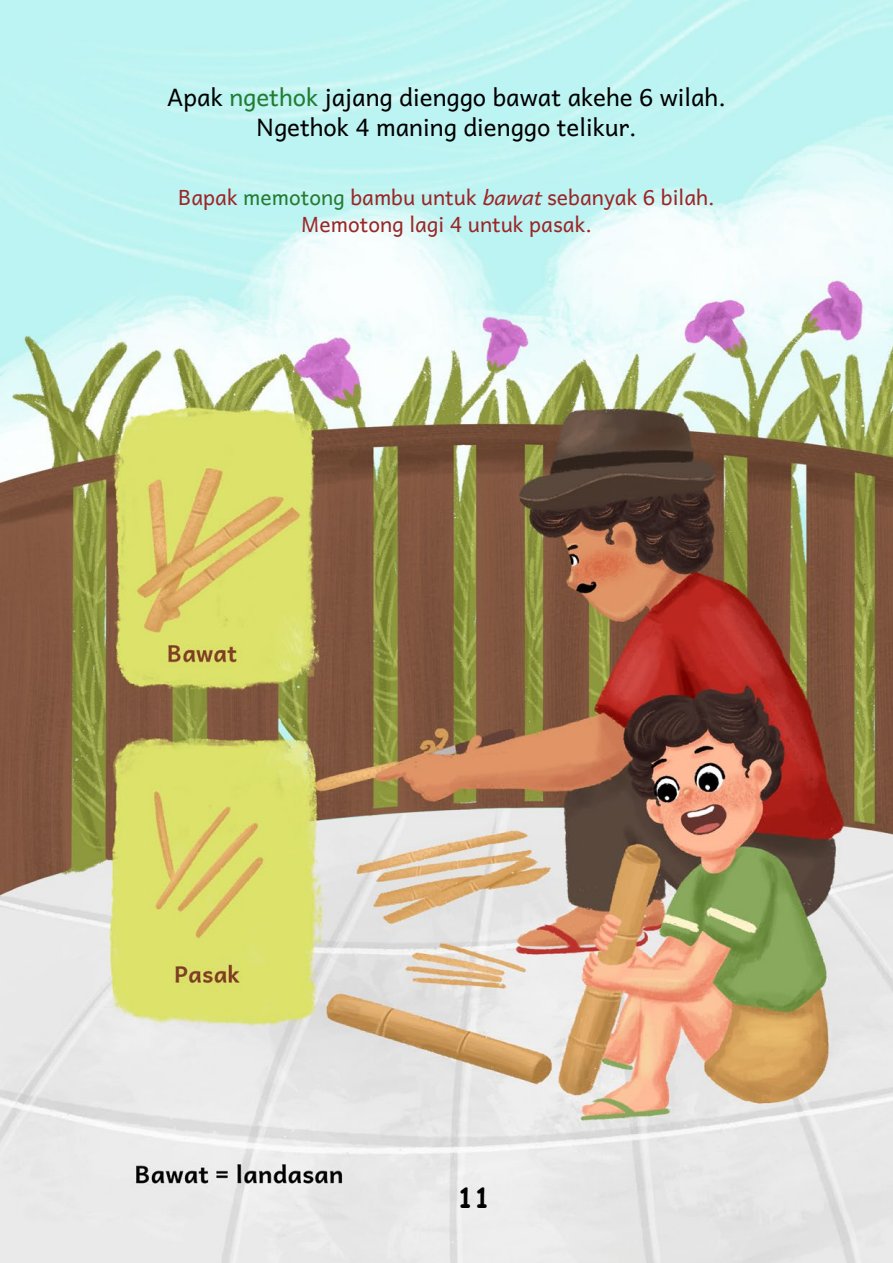
<style>
.page{position:relative;width:893px;height:1263px;background:#fff}
.page>*{position:absolute;margin:0;border:0;box-sizing:border-box;transform-origin:0 0}
.t1{font:700 27px "Comic Sans MS";color:#000}
.t2{font:24px/30px "Andika New Basic";color:#000;text-align:center}
.t3{font:21px/27px "Andika New Basic";color:#9b2627;text-align:center}
.s1{color:#247b32}
.s2{font-style:italic}
</style>
<div class="page">
<img style="left:0;top:0;width:893px;height:1263px">
<p class="t2" style="left:167px;top:79px;width:560px">Apak <span class="s1">ngethok</span> jajang dienggo bawat akehe 6 wilah.<br>Ngethok 4 maning dienggo telikur.</p>
<p class="t3" style="left:178px;top:181px;width:538px">Bapak <span class="s1">memotong</span> bambu untuk <span class="s2">bawat</span> sebanyak 6 bilah.<br>Memotong lagi 4 untuk pasak.</p>
<p class="t1" style="left:458px;top:1178px;width:34px">11</p>
</div>
